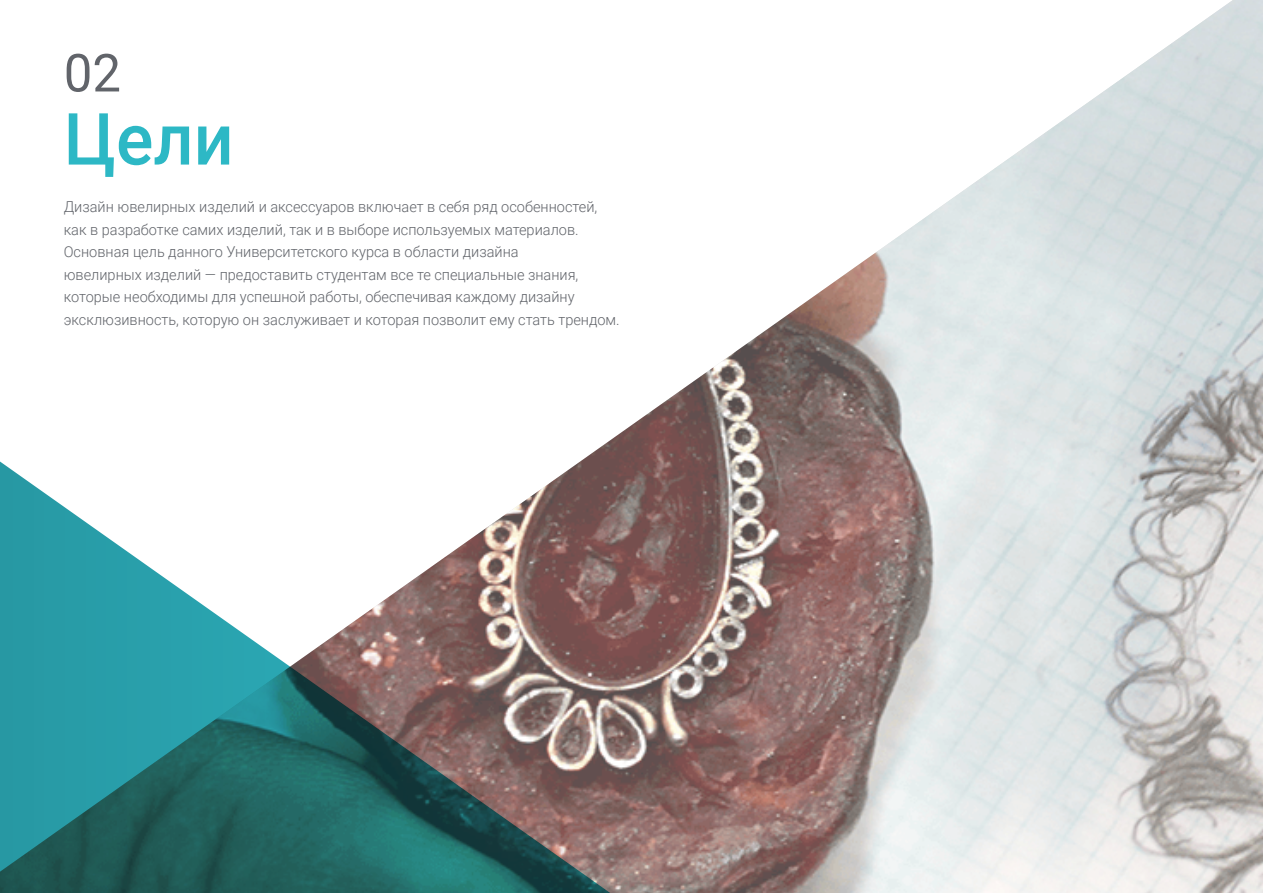
<style>
.page{position:relative;width:1263px;height:893px;background:#fff}
.page>*{position:absolute;margin:0;border:0;box-sizing:border-box;transform-origin:0 0}
.t1{font:500 72px "Roboto";color:#2db8c5}
.t2{font:52.5px "Roboto";color:#61646a}
.t3{font:300 15px/22.5px "Roboto";color:#61646a}
</style>
<div class="page">
<img style="left:602px;top:0;width:661px;height:893px">
<svg style="left:0;top:446px;width:640px;height:447px"></svg>
<h2 class="t2" style="left:64px;top:36px;width:59px">02</h2>
<h1 class="t1" style="left:64px;top:89px;width:171px">Цели</h1>
<p class="t3" style="left:64px;top:195px;width:557px">Дизайн ювелирных изделий и аксессуаров включает в себя ряд особенностей, как в разработке самих изделий, так и в выборе используемых материалов.<br>Основная цель данного Университетского курса в области дизайна<br>ювелирных изделий — предоставить студентам все те специальные знания, которые необходимы для успешной работы, обеспечивая каждому дизайну эксклюзивность, которую он заслуживает и которая позволит ему стать трендом.</p>
</div>
